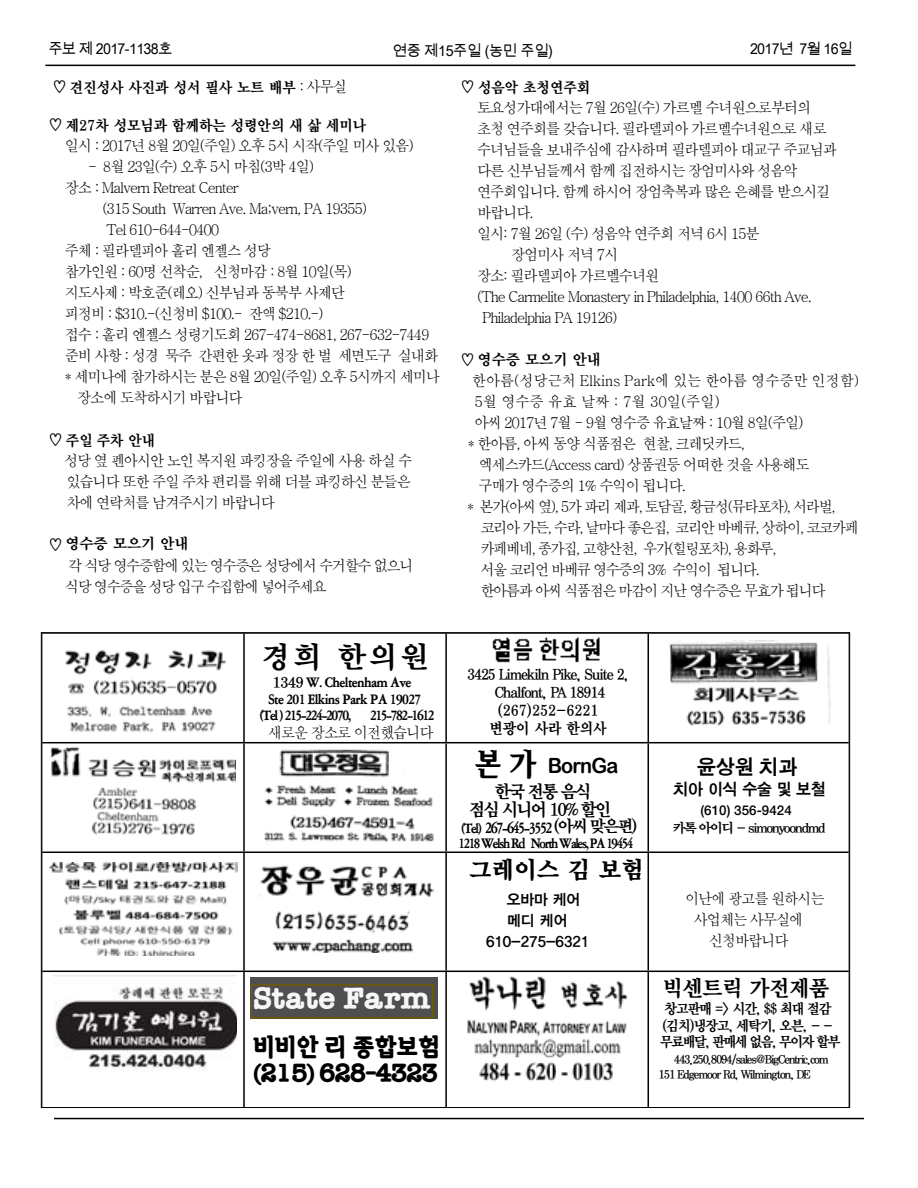
<style>
.page{position:relative;width:918px;height:1188px;background:#fff}
.page>*{position:absolute;margin:0;border:0;box-sizing:border-box;transform-origin:0 0}
.t1{font:31.05px "San Ig X";color:#f6f6f6}
.t2{font:30px "YDIY Mj O350";color:#000}
.t3{font:26.4px/27px "San Ig X";letter-spacing:-.05em;color:#000}
.t4{font:24px "YDIY Mj O360";color:#000}
.t5{font:22.5px "YDIY Mj O350";letter-spacing:-.01em;color:#000;scale:.95 1}
.t6{font:21px "Arial Rounded MT Bold";letter-spacing:-.045em;color:#000;scale:.95 1}
.t7{font:21px "Sand Ar B";color:#000}
.t8{font:18px/18px "YDIY Mj O350";letter-spacing:-.1em;color:#000;text-align:center;scale:.95 1}
.t9{font:16.5px "San Hg B";letter-spacing:-.1em;color:#000;scale:.95 1}
.t10{font:16.5px "Sand Ar B";color:#000}
.t11{font:15.3px/18px "YDIY Mj O350";letter-spacing:-.075em;color:#000;text-align:center;scale:.93 1}
.t12{font:15px/21px "Batang";letter-spacing:-.08em;color:#000;scale:.95 1}
.t13{font:15px/21px "Batang";letter-spacing:-.1em;color:#000;scale:.95 1}
.t14{font:15px "YDIY Mj O350";color:#000;scale:.95 1}
.t15{font:15px "Batang";letter-spacing:-.01em;color:#000;scale:.95 1}
.t16{font:15px "San Hg B";letter-spacing:-.05em;color:#000}
.t17{font:15px "San Hg B";letter-spacing:-.1em;color:#000}
.t18{font:15px "San Hg B";letter-spacing:-.1em;color:#000;scale:.95 1}
.t19{font:15px "Arial Unicode MS";letter-spacing:-.045em;color:#000;scale:.95 1}
.t20{font:15px "YDIYGO340";color:#000}
.t21{font:15px "YDIY Mj O350";color:#000}
.t22{font:15px "Arial Unicode MS";letter-spacing:-.025em;color:#000;scale:.95 1}
.t23{font:14.25px/16.5px "YDIY Mj O350";letter-spacing:-.075em;color:#000;scale:.95 1}
.t24{font:13.5px "YDIY Mj O350";letter-spacing:-.1em;color:#000}
.t25{font:13.5px "Sand Ar B";color:#000}
.t26{font:12px/15px "YDIY Mj O350";letter-spacing:-.11em;color:#000;scale:.95 1}
.s1{font-family:"Gulim"}
.s2{font-family:"Batang"}
.s3{font-family:"YDIY Mj O350"}
.s4{font-family:"San Hg B";font-size:33px}
.s5{font-size:15px}
</style>
<div class="page">
<hr style="left:54px;top:1118px;width:810px;height:1px;background:#000">
<hr style="left:243px;top:634px;width:2px;height:108px;background:#000">
<hr style="left:445px;top:634px;width:2px;height:108px;background:#000">
<hr style="left:648px;top:634px;width:1px;height:108px;background:#000">
<hr style="left:42px;top:742px;width:202px;height:1px;background:#000">
<hr style="left:244px;top:742px;width:202px;height:1px;background:#000">
<hr style="left:243px;top:743px;width:2px;height:109px;background:#000">
<hr style="left:446px;top:742px;width:202px;height:1px;background:#000">
<hr style="left:445px;top:743px;width:2px;height:109px;background:#000">
<hr style="left:648px;top:742px;width:201px;height:1px;background:#000">
<hr style="left:648px;top:743px;width:1px;height:109px;background:#000">
<hr style="left:42px;top:852px;width:202px;height:1px;background:#000">
<hr style="left:244px;top:852px;width:202px;height:1px;background:#000">
<hr style="left:243px;top:853px;width:2px;height:118px;background:#000">
<hr style="left:446px;top:852px;width:202px;height:1px;background:#000">
<hr style="left:445px;top:853px;width:2px;height:118px;background:#000">
<hr style="left:648px;top:852px;width:201px;height:1px;background:#000">
<hr style="left:648px;top:853px;width:1px;height:118px;background:#000">
<hr style="left:42px;top:971px;width:202px;height:1px;background:#000">
<hr style="left:244px;top:971px;width:202px;height:1px;background:#000">
<hr style="left:243px;top:972px;width:2px;height:135px;background:#000">
<hr style="left:446px;top:971px;width:202px;height:1px;background:#000">
<hr style="left:445px;top:972px;width:2px;height:135px;background:#000">
<hr style="left:648px;top:971px;width:201px;height:1px;background:#000">
<hr style="left:648px;top:972px;width:1px;height:135px;background:#000">
<img style="left:65px;top:650px;width:161px;height:82px">
<img style="left:264px;top:749px;width:170px;height:93px">
<img style="left:51px;top:747px;width:185px;height:88px">
<img style="left:258px;top:865px;width:175px;height:88px">
<hr style="left:45px;top:65px;width:810px;height:1px;background:#000">
<img style="left:54px;top:975px;width:182px;height:96px">
<img style="left:669px;top:641px;width:162px;height:85px">
<img style="left:467px;top:976px;width:161px;height:106px">
<img style="left:50px;top:863px;width:187px;height:92px">
<div style="left:251px;top:977px;width:187px;height:42px;background:#4f4f51"></div>
<div style="left:251px;top:984px;width:182px;height:35px;border:2px solid #6f5b00"></div>
<img style="left:454px;top:632px;width:178px;height:31px">
<p class="t19" style="left:48px;top:38px;width:132px">주보 제 2017-1138호</p>
<p class="t22" style="left:393px;top:39px;width:170px">연중 제15주일 (농민 주일)</p>
<p class="t19" style="left:750px;top:38px;width:109px">2017년 7월 16일</p>
<p class="t14" style="left:52px;top:80px;width:312px"><span class="s1">♡</span> 견진성사 사진과 성서 필사 노트 배부 <span class="s2">: 사무실</span></p>
<p class="t14" style="left:48px;top:118px;width:336px"><span class="s1">♡</span> 제27차 성모님과 함께하는 성령안의 새 삶 세미나</p>
<p class="t12" style="left:65px;top:135px;width:369px">일시 : 2017년 8월 20일(주일) 오후 5시 시작(주일 미사 있음)</p>
<p class="t12" style="left:65px;top:156px;width:264px;text-indent:23px">- 8월 23일(수) 오후 5시 마침(3박 4일) 장소 : Malvern Retreat Center</p>
<p class="t12" style="left:102px;top:198px;width:280px">(315 South Warren Ave. Ma;vern, PA 19355)</p>
<p class="t12" style="left:106px;top:219px;width:121px">Tel 610-644-0400</p>
<p class="t12" style="left:65px;top:240px;width:219px">주체 : 필라델피아 홀리 엔젤스 성당</p>
<p class="t12" style="left:65px;top:261px;width:304px">참가인원 : 60명 선착순, 신청마감 : 8월 10일(목)</p>
<p class="t12" style="left:65px;top:282px;width:297px">지도사제 : 박호준(레오) 신부님과 동북부 사제단</p>
<p class="t12" style="left:65px;top:303px;width:274px">피정비 : $310.-(신청비 $100.- 잔액 $210.-)</p>
<p class="t12" style="left:65px;top:324px;width:386px">접수 : 홀리 엔젤스 성령기도회 267-474-8681, 267-632-7449</p>
<p class="t12" style="left:65px;top:345px;width:395px">준비 사항 : 성경 묵주 간편한 옷과 정장 한 벌 세면도구 실내화</p>
<p class="t12" style="left:65px;top:366px;width:397px">* 세미나에 참가하시는 분은 8월 20일(주일) 오후 5시까지 세미나</p>
<p class="t12" style="left:77px;top:387px;width:176px">장소에 도착하시기 바랍니다</p>
<p class="t14" style="left:48px;top:433px;width:114px"><span class="s1">♡</span> 주일 주차 안내</p>
<p class="t12" style="left:64px;top:450px;width:368px;text-align:justify">성당 옆 펜아시안 노인 복지원 파킹장을 주일에 사용 하실 수 있습니다 또한 주일 주차 편리를 위해 더블 파킹하신 분들은 차에 연락처를 남겨주시기 바랍니다</p>
<p class="t21" style="left:48px;top:536px;width:142px"><span class="s1">♡</span> 영수증 모으기 안내</p>
<p class="t13" style="left:65px;top:555px;width:368px">각 식당 영수증함에 있는 영수증은 성당에서 수거할수 없으니 식당 영수증을 성당 입구 수집함에 넣어주세요</p>
<h2 class="t2" style="left:262px;top:642px;width:168px">경희 한의원</h2>
<p class="t16" style="left:273px;top:676px;width:141px"><span class="s3">1349</span> W. Cheltenham Ave</p>
<p class="t16" style="left:268px;top:692px;width:155px">Ste 201 Elkins Park PA 19027</p>
<p class="t17" style="left:259px;top:709px;width:177px">(Tel) 215-224-2070, 215-782-1612</p>
<p class="t12" style="left:268px;top:722px;width:176px">새로운 장소로 이전했습니다</p>
<h1 class="t1" style="left:253px;top:983px;width:179px">State Farm</h1>
<h3 class="t3" style="left:253px;top:1034px;width:189px">비비안 리 종합보험 (215) 628-4323</h3>
<p class="t14" style="left:461px;top:80px;width:138px"><span class="s1">♡</span> 성음악 초청연주회</p>
<p class="t12" style="left:477px;top:98px;width:354px">토요성가대에서는 7월 26일(수) 가르멜 수녀원으로부터의</p>
<p class="t12" style="left:477px;top:119px;width:370px">초청 연주회를 갖습니다. 필라델피아 가르멜수녀원으로 새로</p>
<p class="t12" style="left:477px;top:140px;width:380px">수녀님들을 보내주심에 감사하며 필라델피아 대교구 주교님과</p>
<p class="t12" style="left:477px;top:161px;width:339px">다른 신부님들께서 함께 집전하시는 장엄미사와 성음악</p>
<p class="t12" style="left:477px;top:182px;width:374px">연주회입니다. 함께 하시어 장엄축복과 많은 은혜를 받으시길</p>
<p class="t12" style="left:477px;top:203px;width:61px">바랍니다.</p>
<p class="t12" style="left:477px;top:224px;width:299px">일시: 7월 26일 (수) 성음악 연주회 저녁 6시 15분</p>
<p class="t12" style="left:511px;top:245px;width:115px">장엄미사 저녁 7시</p>
<p class="t12" style="left:477px;top:266px;width:193px">장소: 필라델피아 가르멜수녀원</p>
<p class="t12" style="left:477px;top:287px;width:354px">(The Carmelite Monastery in Philadelphia, 1400 66th Ave.</p>
<p class="t12" style="left:482px;top:308px;width:144px">Philadelphia PA 19126)</p>
<p class="t21" style="left:461px;top:352px;width:142px"><span class="s1">♡</span> 영수증 모으기 안내</p>
<p class="t15" style="left:472px;top:373px;width:409px">한아름(성당근처 Elkins Park에 있는 한아름 영수증만 인정함)</p>
<p class="t15" style="left:474px;top:394px;width:260px">5월 영수증 유효 날짜 : 7월 30일(주일)</p>
<p class="t12" style="left:474px;top:413px;width:348px">아씨 2017년 7월 - 9월 영수증 유효날짜 : 10월 8일(주일)</p>
<p class="t12" style="left:468px;top:434px;width:294px">* 한아름, 아씨 동양 식품점은 현찰, 크레딧카드,</p>
<p class="t12" style="left:479px;top:455px;width:350px">엑세스카드(Access card) 상품권등 어떠한 것을 사용해도</p>
<p class="t12" style="left:479px;top:476px;width:220px">구매가 영수증의 1% 수익이 됩니다.</p>
<p class="t13" style="left:467px;top:497px;width:389px">* 본가(아씨 옆), 5가 파리 제과, 토담골, 황금성(뮤타포차), 서라벌,</p>
<p class="t13" style="left:480px;top:518px;width:400px">코리아 가든, 수라, 날마다 좋은집, 코리안 바베큐, 상하이, 코코카페</p>
<p class="t13" style="left:480px;top:539px;width:313px">카페베네, 종가집, 고향산천, 우가(힐링포차), 용화루,</p>
<p class="t13" style="left:480px;top:560px;width:296px">서울 코리언 바베큐 영수증의 3% 수익이 됩니다.</p>
<p class="t13" style="left:480px;top:581px;width:365px">한아름과 아씨 식품점은 마감이 지난 영수증은 무효가 됩니다</p>
<p class="t11" style="left:467px;top:666px;width:176px">3425 Limekiln Pike, Suite 2,<br>Chalfont, PA 18914 (267)252-6221<br>변광이 사라 한의사</p>
<h3 class="t6" style="left:475px;top:753px;width:152px"><span class="s4">본 가</span> BornGa</h3>
<p class="t8" style="left:469px;top:783px;width:151px">한국 전통 음식<br>점심 시니어 10% 할인</p>
<p class="t9" style="left:461px;top:820px;width:188px"><span class="s5">(Tel)</span> 267-645-3552 <span class="s3">(아씨 맞은편)</span></p>
<p class="t18" style="left:459px;top:836px;width:186px">1218 Welsh Rd North Wales,PA 19454</p>
<h3 class="t4" style="left:469px;top:858px;width:176px">그레이스 김 보험</h3>
<p class="t20" style="left:507px;top:891px;width:75px">오바마 케어</p>
<p class="t20" style="left:507px;top:912px;width:62px">메디 케어</p>
<p class="t20" style="left:486px;top:933px;width:105px">610-275-6321</p>
<h3 class="t7" style="left:697px;top:753px;width:102px">윤상원 치과</h3>
<p class="t10" style="left:674px;top:778px;width:154px">치아 이식 수술 및 보철</p>
<p class="t25" style="left:701px;top:802px;width:93px">(610) 356-9424</p>
<p class="t24" style="left:673px;top:821px;width:154px">카톡 아이디 - simonyoondmd</p>
<p class="t12" style="left:685px;top:888px;width:148px">이난에 광고를 원하시는</p>
<p class="t12" style="left:694px;top:909px;width:117px">사업체는 사무실에</p>
<p class="t12" style="left:709px;top:930px;width:85px">신청바랍니다</p>
<h3 class="t5" style="left:663px;top:977px;width:177px">빅센트릭 가전제품</h3>
<p class="t23" style="left:660px;top:1001px;width:191px">창고판매 =&gt; 시간, $$ 최대 절감 (김치)냉장고, 세탁기, 오븐, - - 무료배달, 판매세 없음, 무이자 할부</p>
<p class="t26" style="left:659px;top:1052px;width:181px;text-indent:15px">443.250.8094/sales@BigCentric.com<br>151 Edgemoor Rd, Wilmington, DE</p>
</div>
